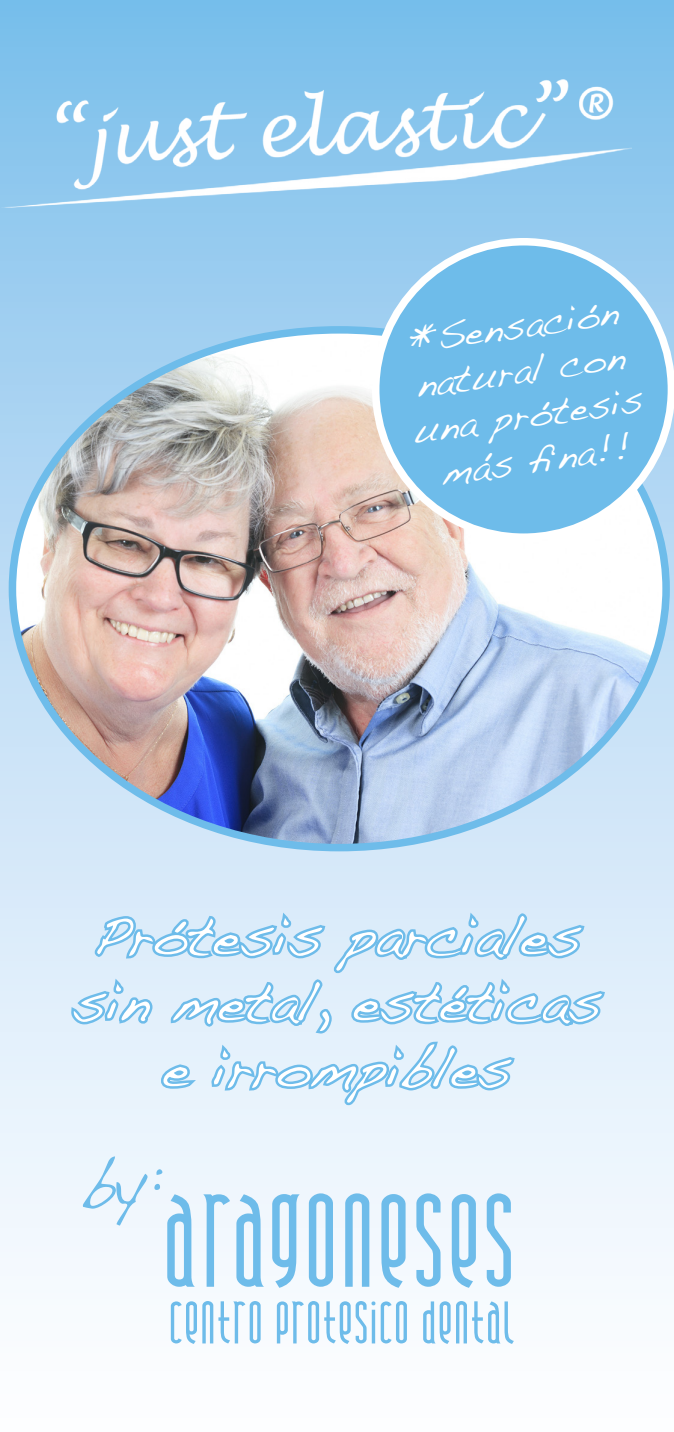
<style>
.page{position:relative;width:674px;height:1432px;background:#fff}
.page>*{position:absolute;margin:0;border:0;box-sizing:border-box;transform-origin:0 0}
.t1{font:137.5px "Andover";letter-spacing:-.03em;color:#6ebcea}
.t2{font:62.5px "Andover";letter-spacing:-.03em;color:#6ebcea}
.t3{font:55px/66px "Handwriting Dakota";color:#fff;text-align:center}
.t4{font:37.5px/45px "Handwriting Dakota";color:#fff;text-align:center}
</style>
<div class="page">
<div style="left:0;top:0;width:673px;height:1431px;background:linear-gradient(to bottom,#80c0ec,#fff)"></div>
<svg style="left:69px;top:909px;width:538px;height:200px;background:#c6e3f7"></svg>
<img style="left:12px;top:333px;width:653px;height:514px">
<div style="left:375px;top:242px;width:296px;height:295px;background:#6ebcea;border-radius:50%"></div>
<div style="left:372px;top:238px;width:301px;height:303px;border:8px solid #fff;border-radius:50%"></div>
<img style="left:2px;top:77px;width:629px;height:130px">
<div style="left:78px;top:1156px;width:86px;height:69px;background:#eff6fd"></div>
<p class="t4" style="left:397px;top:319px;width:233px;rotate:-8deg">*Sensación natural con una prótesis más fi na!!</p>
<p class="t3" style="left:72px;top:902px;width:530px">Prótesis parciales sin metal, estéticas e irrompibles</p>
<h1 class="t1" style="left:167px;top:1158px;width:360px">ARAGONESES</h1>
<p class="t2" style="left:171px;top:1285px;width:350px">CENTRO PROTESICO DENTAL</p>
</div>
